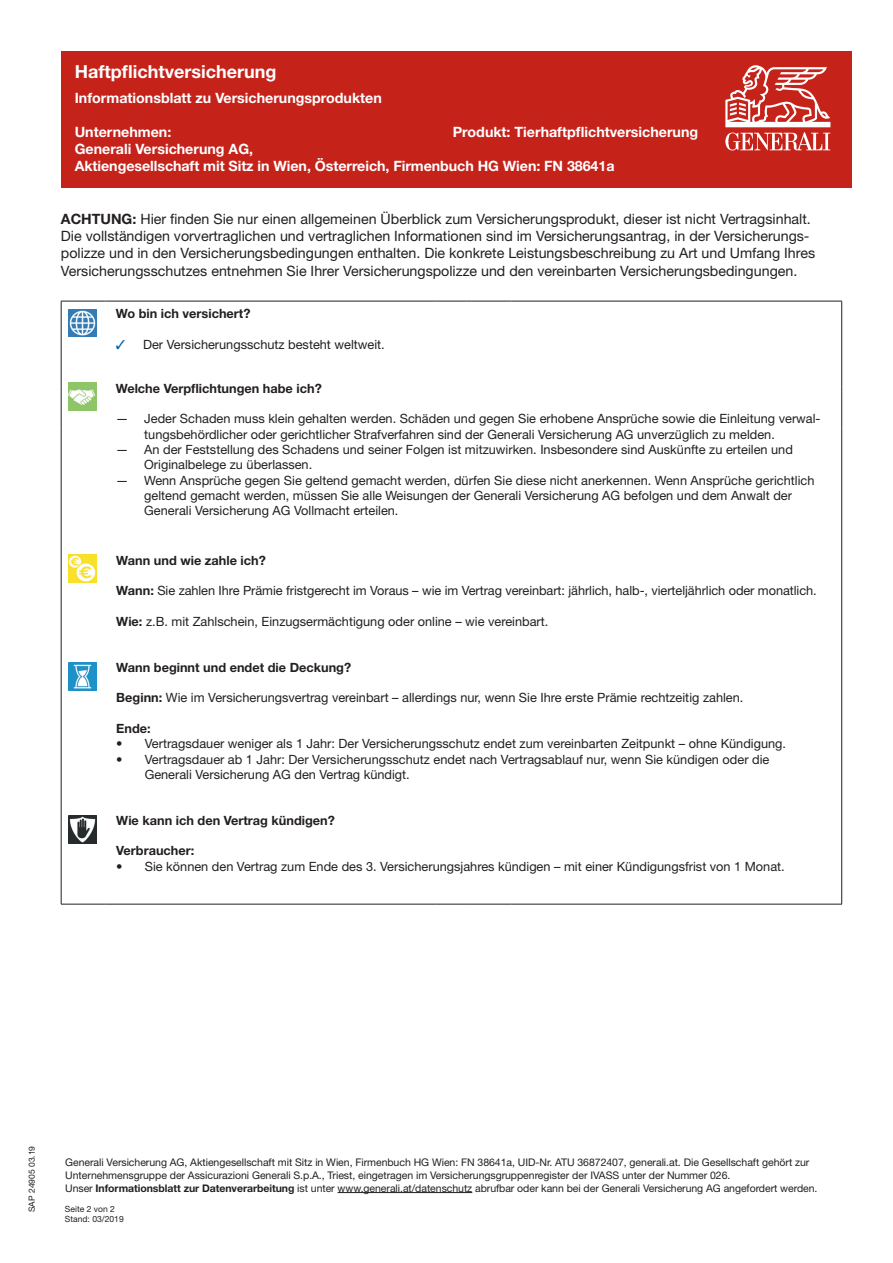
<style>
.page{position:relative;width:893px;height:1263px;background:#fff}
.page>*{position:absolute;margin:0;border:0;box-sizing:border-box;transform-origin:0 0}
.t1{font:700 18px "Helvetica Neue LT Std";color:#fff}
.t2{font:14.25px/17.4px "Helvetica Neue LT Std";color:#231f20}
.t3{font:700 14.25px/17.1px "Helvetica Neue LT Std";color:#fff}
.t4{font:12.75px/15.3px "Helvetica Neue LT Std";color:#231f20}
.t5{font:700 12.75px "Helvetica Neue LT Std";color:#231f20}
.t6{font:10.5px/12.6px "Helvetica Neue LT Std";letter-spacing:-.005em;color:#231f20}
.t7{font:8.55px/10.2px "Helvetica Neue LT Std";color:#231f20}
.s1{font-weight:700}
.s2{color:#0162a2}
</style>
<div class="page">
<hr style="left:61px;top:301px;width:44px;height:1px;background:#231f20">
<hr style="left:61px;top:301px;width:1px;height:86px;background:#231f20">
<hr style="left:436px;top:301px;width:30px;height:1px;background:#231f20">
<hr style="left:511px;top:301px;width:331px;height:1px;background:#231f20">
<hr style="left:841px;top:301px;width:1px;height:86px;background:#231f20">
<hr style="left:61px;top:387px;width:1px;height:41px;background:#231f20">
<hr style="left:841px;top:387px;width:1px;height:41px;background:#231f20">
<hr style="left:61px;top:428px;width:1px;height:476px;background:#231f20">
<hr style="left:841px;top:428px;width:1px;height:476px;background:#231f20">
<hr style="left:105px;top:301px;width:331px;height:1px;background:#231f20">
<hr style="left:466px;top:301px;width:45px;height:1px;background:#231f20">
<hr style="left:61px;top:904px;width:44px;height:1px;background:#231f20">
<hr style="left:105px;top:904px;width:331px;height:1px;background:#231f20">
<hr style="left:436px;top:904px;width:30px;height:1px;background:#231f20">
<hr style="left:466px;top:904px;width:45px;height:1px;background:#231f20">
<hr style="left:511px;top:904px;width:331px;height:1px;background:#231f20">
<hr style="left:338px;top:1192px;width:134px;height:1px;background:#231f20">
<img style="left:68px;top:554px;width:28px;height:28px">
<img style="left:68px;top:662px;width:28px;height:28px">
<img style="left:68px;top:815px;width:28px;height:28px">
<img style="left:68px;top:382px;width:28px;height:28px">
<img style="left:68px;top:309px;width:28px;height:28px">
<div style="left:61px;top:51px;width:790px;height:136px;background:#c5221a"></div>
<svg style="left:725px;top:65px;width:105px;height:85px"></svg>
<h1 class="t1" style="left:75px;top:60px;width:203px">Haftpflichtversicherung</h1>
<p class="t3" style="left:75px;top:89px;width:309px">Informationsblatt zu Versicherungsprodukten</p>
<p class="t3" style="left:75px;top:123px;width:98px">Unternehmen:</p>
<p class="t3" style="left:453px;top:123px;width:247px">Produkt: Tierhaftpflichtversicherung</p>
<p class="t3" style="left:75px;top:140px;width:541px">Generali Versicherung AG,<br>Aktiengesellschaft mit Sitz in Wien, Österreich, Firmenbuch HG Wien: FN 38641a</p>
<p class="t2" style="left:61px;top:210px;width:756px"><span class="s1">ACHTUNG:</span> Hier finden Sie nur einen allgemeinen Überblick zum Versicherungsprodukt, dieser ist nicht Vertragsinhalt.<br>Die vollständigen vorvertraglichen und vertraglichen Informationen sind im Versicherungsantrag, in der Versicherungs&shy;polizze und in den Versicherungsbedingungen enthalten. Die konkrete Leistungsbeschreibung zu Art und Umfang Ihres Versicherungsschutzes entnehmen Sie Ihrer Versicherungspolizze und den vereinbarten Versicherungsbedingungen.</p>
<p class="t5" style="left:116px;top:306px;width:136px">Wo bin ich versichert?</p>
<p class="t4" style="left:116px;top:336px;width:271px"><span class="s2">✓</span> Der Versicherungsschutz besteht weltweit.</p>
<p class="t5" style="left:116px;top:380px;width:208px">Welche Verpflichtungen habe ich?</p>
<p class="t4" style="left:144px;top:411px;width:678px;text-indent:-28px">— Jeder Schaden muss klein gehalten werden. Schäden und gegen Sie erhobene Ansprüche sowie die Einleitung verwal&shy;tungsbehördlicher oder gerichtlicher Strafverfahren sind der Generali Versicherung AG unverzüglich zu melden.</p>
<p class="t4" style="left:144px;top:442px;width:650px;text-indent:-29px">— An der Feststellung des Schadens und seiner Folgen ist mitzuwirken. Insbesondere sind Auskünfte zu erteilen und<br>Originalbelege zu überlassen.</p>
<p class="t4" style="left:144px;top:472px;width:672px;text-indent:-29px">— Wenn Ansprüche gegen Sie geltend gemacht werden, dürfen Sie diese nicht anerkennen. Wenn Ansprüche gerichtlich geltend gemacht werden, müssen Sie alle Weisungen der Generali Versicherung AG befolgen und dem Anwalt der<br>Generali Versicherung AG Vollmacht erteilen.</p>
<p class="t5" style="left:116px;top:552px;width:151px">Wann und wie zahle ich?</p>
<p class="t4" style="left:116px;top:583px;width:702px"><span class="s1">Wann:</span> Sie zahlen Ihre Prämie fristgerecht im Voraus – wie im Vertrag vereinbart: jährlich, halb-, vierteljährlich oder monatlich.</p>
<p class="t4" style="left:116px;top:613px;width:434px"><span class="s1">Wie:</span> z.B. mit Zahlschein, Einzugsermächtigung oder online – wie vereinbart.</p>
<p class="t5" style="left:116px;top:659px;width:236px">Wann beginnt und endet die Deckung?</p>
<p class="t4" style="left:116px;top:690px;width:629px"><span class="s1">Beginn:</span> Wie im Versicherungsvertrag vereinbart – allerdings nur, wenn Sie Ihre erste Prämie rechtzeitig zahlen.</p>
<p class="t5" style="left:116px;top:720px;width:36px">Ende:</p>
<p class="t4" style="left:116px;top:736px;width:671px">• Vertragsdauer weniger als 1 Jahr: Der Versicherungsschutz endet zum vereinbarten Zeitpunkt – ohne Kündigung.</p>
<p class="t4" style="left:145px;top:751px;width:626px;text-indent:-28px">• Vertragsdauer ab 1 Jahr: Der Versicherungsschutz endet nach Vertragsablauf nur, wenn Sie kündigen oder die<br>Generali Versicherung AG den Vertrag kündigt.</p>
<p class="t5" style="left:116px;top:812px;width:220px">Wie kann ich den Vertrag kündigen?</p>
<p class="t5" style="left:116px;top:843px;width:79px">Verbraucher:</p>
<p class="t4" style="left:116px;top:858px;width:670px"><span class="s1">•</span> Sie können den Vertrag zum Ende des 3. Versicherungsjahres kündigen – mit einer Kündigungsfrist von 1 Monat.</p>
<p class="t7" style="left:27px;top:1212px;width:68px;rotate:-90deg">SAP 24905 03.19</p>
<p class="t6" style="left:65px;top:1156px;width:754px">Generali Versicherung AG, Aktiengesellschaft mit Sitz in Wien, Firmenbuch HG Wien: FN 38641a, UID-Nr. ATU 36872407, generali.at. Die Gesellschaft gehört zur<br>Unternehmensgruppe der Assicurazioni Generali S.p.A., Triest, eingetragen im Versicherungsgruppenregister der IVASS unter der Nummer 026.<br>Unser <span class="s1">Informationsblatt zur Datenverarbeitung</span> ist unter www.generali.at/datenschutz abrufbar oder kann bei der Generali Versicherung AG angefordert werden.</p>
<p class="t7" style="left:65px;top:1203px;width:60px">Seite 2 von 2<br>Stand: 03/2019</p>
</div>
